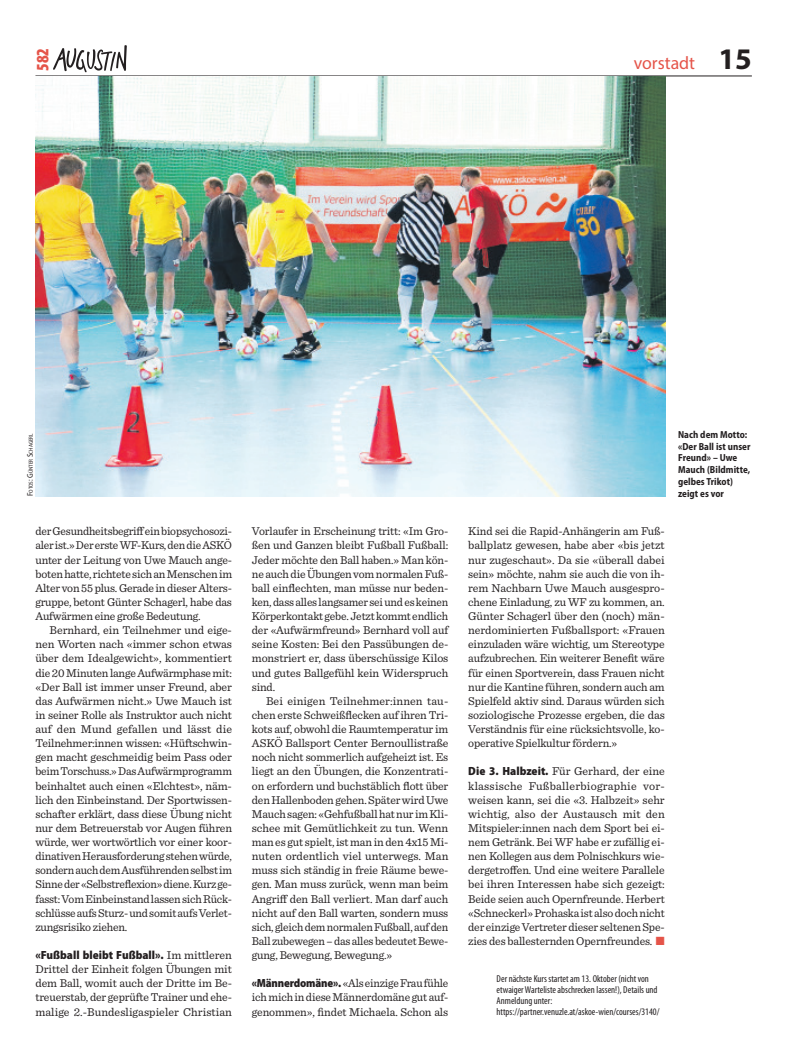
<style>
.page{position:relative;width:798px;height:1063px;background:#fff}
.page>*{position:absolute;margin:0;border:0;box-sizing:border-box;transform-origin:0 0}
.Seitenzahl{font:700 30px "Myriad Pro";color:#231f20}
.t1{font:18.12px "Myriad Pro";color:#e55449}
.t2{font:900 condensed 17.5px "Myriad Pro";color:#e55449}
.LT_Zwischentitel{font:11.88px/14.1px "Sentinel";letter-spacing:-.01em;color:#231f20;text-align:justify}
.LT_Lauftext{font:11.88px/14.1px "Sentinel";letter-spacing:-.015em;color:#231f20;text-align:justify}
.LT_Zwischentitel-2{font:11.88px/14.1px "Sentinel";letter-spacing:-.01em;color:#231f20;text-align:justify;scale:.96 1}
.Bildlegende{font:700 semi-condensed 10.25px/11.8px "Myriad Pro";letter-spacing:.005em;color:#231f20;scale:.94 1}
.Infos{font:condensed 10px/11.2px "Myriad Pro";color:#231f20}
.LT_Lauftext-2{font:semi-condensed 8.12px "Myriad Pro";color:#231f20}
.LT_Lauftext-3{font:semi-condensed 5.75px "Myriad Pro";color:#231f20}
.s1{font-size:8.12px}
.s2{font-family:"Myriad Pro";font-weight:900;font-stretch:semi-condensed}
.s3{color:#e55449}
</style>
<div class="page">
<svg style="left:53px;top:45px;width:74px;height:27px"></svg>
<hr style="left:35px;top:76px;width:716px;height:1px;background:#231f20">
<img style="left:35px;top:77px;width:630px;height:419px">
<h3 class="t2" style="left:33px;top:71px;width:25px;rotate:-90deg">582</h3>
<p class="t1" style="left:633px;top:51px;width:63px">vorstadt</p>
<p class="Seitenzahl" style="left:718px;top:39px;width:35px">15</p>
<p class="Bildlegende" style="left:677px;top:429px;width:79px">Nach dem Motto: «Der Ball ist unser<br>Freund» – Uwe<br>Mauch (Bildmitte, gelbes Trikot)</p>
<p class="LT_Lauftext-3" style="left:28px;top:493px;width:61px;rotate:-90deg">otos<span class="s1">: G</span>ünter <span class="s1">S</span>chagerl</p>
<p class="LT_Lauftext-2" style="left:26px;top:496px;width:5px;rotate:-90deg">F</p>
<p class="Bildlegende" style="left:677px;top:488px;width:50px">zeigt es vor</p>
<p class="LT_Zwischentitel" style="left:35px;top:524px;width:198px">der Gesundheitsbegriff ein biopsychosozi&shy;aler ist.» Der erste WF-Kurs, den die ASKÖ unter der Leitung von Uwe Mauch ange&shy;boten hatte, richtete sich an Menschen im Alter von 55 plus. Gerade in dieser Alters&shy;gruppe, betont Günter Schagerl, habe das Aufwärmen eine große Bedeutung.</p>
<p class="LT_Lauftext" style="left:35px;top:622px;width:198px;text-indent:14px">Bernhard, ein Teilnehmer und eige&shy;nen Worten nach «immer schon etwas über dem Idealgewicht», kommentiert die 20 Minuten lange Aufwärmphase mit: «Der Ball ist immer unser Freund, aber das Aufwärmen nicht.» Uwe Mauch ist in seiner Rolle als Instruktor auch nicht auf den Mund gefallen und lässt die Teilnehmer:innen wissen: «Hüftschwin&shy;gen macht geschmeidig beim Pass oder beim Torschuss.» Das Aufwärmprogramm beinhaltet auch einen «Elchtest», näm&shy;lich den Einbeinstand. Der Sportwissen&shy;schafter erklärt, dass diese Übung nicht nur dem Betreuerstab vor Augen führen würde, wer wortwörtlich vor einer koor&shy;dinativen Herausforderung stehen würde, sondern auch dem Ausführenden selbst im Sinne der «Selbstreflexion» diene. Kurz ge&shy;fasst: Vom Einbeinstand lassen sich Rück&shy;schlüsse aufs Sturz- und somit aufs Verlet&shy;zungsrisiko ziehen.</p>
<p class="LT_Zwischentitel" style="left:35px;top:947px;width:198px"><span class="s2">«Fußball bleibt Fußball».</span> Im mittleren Drittel der Einheit folgen Übungen mit dem Ball, womit auch der Dritte im Be&shy;treuerstab, der geprüfte Trainer und ehe&shy;malige 2.-Bundesligaspieler Christian</p>
<p class="LT_Zwischentitel" style="left:252px;top:524px;width:198px">Vorlaufer in Erscheinung tritt: «Im Gro&shy;ßen und Ganzen bleibt Fußball Fußball:<br>Jeder möchte den Ball haben.» Man kön&shy;ne auch die Übungen vom normalen Fuß&shy;ball einflechten, man müsse nur beden&shy;ken, dass alles langsamer sei und es keinen Körperkontakt gebe. Jetzt kommt endlich der «Aufwärmfreund» Bernhard voll auf seine Kosten: Bei den Passübungen de&shy;monstriert er, dass überschüssige Kilos und gutes Ballgefühl kein Widerspruch sind.</p>
<p class="LT_Lauftext" style="left:252px;top:693px;width:198px;text-indent:14px">Bei einigen Teilnehmer:innen tau&shy;chen erste Schweißflecken auf ihren Tri&shy;kots auf, obwohl die Raumtemperatur im ASKÖ Ballsport Center Bernoullistraße noch nicht sommerlich aufgeheizt ist. Es liegt an den Übungen, die Konzentrati&shy;on erfordern und buchstäblich flott über den Hallenboden gehen. Später wird Uwe Mauch sagen: «Gehfußball hat nur im Kli&shy;schee mit Gemütlichkeit zu tun. Wenn man es gut spielt, ist man in den 4x15 Mi&shy;nuten ordentlich viel unterwegs. Man muss sich ständig in freie Räume bewe&shy;gen. Man muss zurück, wenn man beim Angriff den Ball verliert. Man darf auch nicht auf den Ball warten, sondern muss sich, gleich dem normalen Fußball, auf den Ball zubewegen – das alles bedeutet Bewe&shy;gung, Bewegung, Bewegung.»</p>
<p class="LT_Zwischentitel-2" style="left:252px;top:976px;width:206px"><span class="s2">«Männerdomäne».</span> «Als einzige Frau fühle ich mich in diese Männerdomäne gut auf&shy;genommen», findet Michaela. Schon als</p>
<p class="LT_Zwischentitel" style="left:468px;top:524px;width:198px">Kind sei die Rapid-Anhängerin am Fuß&shy;ballplatz gewesen, habe aber «bis jetzt nur zugeschaut». Da sie «überall dabei sein» möchte, nahm sie auch die von ih&shy;rem Nachbarn Uwe Mauch ausgespro&shy;chene Einladung, zu WF zu kommen, an.<br>Günter Schagerl über den (noch) män&shy;nerdominierten Fußballsport: «Frauen einzuladen wäre wichtig, um Stereotype aufzubrechen. Ein weiterer Benefit wäre für einen Sportverein, dass Frauen nicht nur die Kantine führen, sondern auch am Spielfeld aktiv sind. Daraus würden sich soziologische Prozesse ergeben, die das Verständnis für eine rücksichtsvolle, ko&shy;operative Spielkultur fördern.»</p>
<p class="LT_Zwischentitel" style="left:468px;top:764px;width:198px"><span class="s2">Die 3. Halbzeit.</span> Für Gerhard, der eine klassische Fußballerbiographie vor&shy;weisen kann, sei die «3. Halbzeit» sehr wichtig, also der Austausch mit den Mitspieler:innen nach dem Sport bei ei&shy;nem Getränk. Bei WF habe er zufällig ei&shy;nen Kollegen aus dem Polnischkurs wie&shy;dergetroffen. Und eine weitere Parallele bei ihren Interessen habe sich gezeigt:<br>Beide seien auch Opernfreunde. Herbert «Schneckerl» Prohaska ist also doch nicht der einzige Vertreter dieser seltenen Spe&shy;zies des ballesternden Opernfreundes. <span class="s3">■</span></p>
<p class="Infos" style="left:496px;top:973px;width:162px">Der nächste Kurs startet am 13. Oktober (nicht von etwaiger Warteliste abschrecken lassen!), Details und<br>Anmeldung unter:</p>
<p class="Infos" style="left:496px;top:1007px;width:164px">https://partner.venuzle.at/askoe-wien/courses/3140/</p>
</div>
